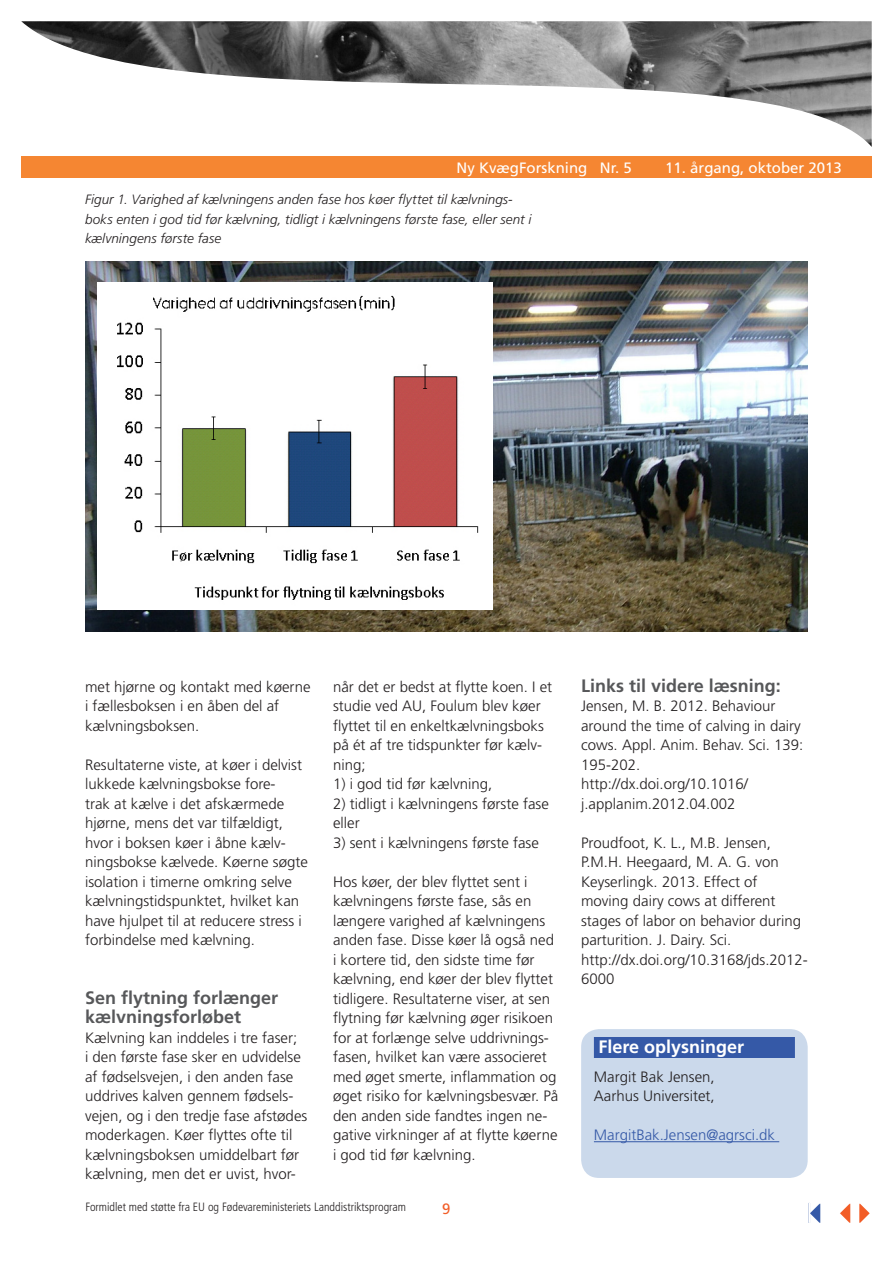
<style>
.page{position:relative;width:893px;height:1263px;background:#fff}
.page>*{position:absolute;margin:0;border:0;box-sizing:border-box;transform-origin:0 0}
.rubrik{font:700 18px/19.5px "Frutiger";color:#57585a}
.flere_oplysninger{font:700 18px "Frutiger";color:#fff}
.brod{font:300 15px/19.5px "Frutiger";color:#231f20}
.t1{font:15px "Frutiger";color:#fff}
.brod-2{font:300 15px "Frutiger";color:#3559a7}
.t2{font:15px "Frutiger";color:#f25d27}
.billed{font:italic 300 13.5px/19.5px "Frutiger";letter-spacing:.005em;color:#231f20}
.t3{font:300 condensed 12px "Frutiger";color:#231f20}
</style>
<div class="page">
<img style="left:21px;top:21px;width:851px;height:126px">
<div style="left:21px;top:157px;width:851px;height:21px;background:#f58632"></div>
<div style="left:581px;top:1029px;width:227px;height:149px;background:#cbd9eb;border-radius:18px"></div>
<div style="left:594px;top:1037px;width:201px;height:21px;background:#3559a7"></div>
<hr style="left:594px;top:1141px;width:185px;height:1px;background:#3559a7">
<img style="left:85px;top:261px;width:723px;height:370px">
<img style="left:98px;top:283px;width:395px;height:326px">
<p class="t1" style="left:456px;top:159px;width:177px">Ny KvægForskning Nr. 5</p>
<p class="t1" style="left:665px;top:159px;width:178px">11. årgang, oktober 2013</p>
<p class="billed" style="left:85px;top:190px;width:448px">Figur 1. Varighed af kælvningens anden fase hos køer flyttet til kælvnings&shy;boks enten i god tid før kælvning, tidligt i kælvningens første fase, eller sent i kælvningens første fase</p>
<p class="brod" style="left:85px;top:677px;width:227px">met hjørne og kontakt med køerne i fællesboksen i en åben del af kælvningsboksen.</p>
<p class="brod" style="left:85px;top:755px;width:224px">Resultaterne viste, at køer i delvist lukkede kælvningsbokse fore-<br>trak at kælve i det afskærmede hjørne, mens det var tilfældigt, hvor i boksen køer i åbne kælv&shy;ningsbokse kælvede. Køerne søgte isolation i timerne omkring selve kælvningstidspunktet, hvilket kan have hjulpet til at reducere stress i forbindelse med kælvning.</p>
<p class="rubrik" style="left:85px;top:987px;width:195px">Sen flytning forlænger kælvningsforløbet</p>
<p class="brod" style="left:85px;top:1028px;width:224px">Kælvning kan inddeles i tre faser;<br>i den første fase sker en udvidelse af fødselsvejen, i den anden fase uddrives kalven gennem fødsels&shy;vejen, og i den tredje fase afstødes moderkagen. Køer flyttes ofte til kælvningsboksen umiddelbart før kælvning, men det er uvist, hvor-</p>
<p class="brod" style="left:333px;top:677px;width:221px">når det er bedst at flytte koen. I et studie ved AU, Foulum blev køer flyttet til en enkeltkælvningsboks på ét af tre tidspunkter før kælv&shy;ning;</p>
<p class="brod" style="left:333px;top:774px;width:161px">1) i god tid før kælvning,</p>
<p class="brod" style="left:333px;top:794px;width:217px">2) tidligt i kælvningens første fase eller</p>
<p class="brod" style="left:333px;top:833px;width:207px">3) sent i kælvningens første fase</p>
<p class="brod" style="left:333px;top:872px;width:227px">Hos køer, der blev flyttet sent i kælvningens første fase, sås en længere varighed af kælvningens anden fase. Disse køer lå også ned i kortere tid, den sidste time før kælvning, end køer der blev flyttet tidligere. Resultaterne viser, at sen flytning før kælvning øger risikoen for at forlænge selve uddrivnings&shy;fasen, hvilket kan være associeret med øget smerte, inflammation og øget risiko for kælvningsbesvær. På den anden side fandtes ingen ne&shy;gative virkninger af at flytte køerne i god tid før kælvning.</p>
<p class="t3" style="left:86px;top:1200px;width:322px">Formidlet med støtte fra EU og Fødevareministeriets Landdistriktsprogram</p>
<p class="t2" style="left:442px;top:1200px;width:10px">9</p>
<p class="rubrik" style="left:581px;top:675px;width:201px">Links til videre læsning:</p>
<p class="brod" style="left:581px;top:696px;width:224px">Jensen, M. B. 2012. Behaviour around the time of calving in dairy cows. Appl. Anim. Behav. Sci. 139:</p>
<p class="brod" style="left:581px;top:755px;width:61px">195-202.</p>
<p class="brod" style="left:581px;top:774px;width:168px">http://dx.doi.org/10.1016/</p>
<p class="brod" style="left:581px;top:794px;width:156px">j.applanim.2012.04.002</p>
<p class="brod" style="left:581px;top:833px;width:199px">Proudfoot, K. L., M.B. Jensen,<br>P.M.H. Heegaard, M. A. G. von<br>Keyserlingk. 2013. Effect of</p>
<p class="brod" style="left:581px;top:891px;width:222px">moving dairy cows at different stages of labor on behavior during parturition. J. Dairy. Sci.</p>
<p class="brod" style="left:581px;top:950px;width:228px">http://dx.doi.org/10.3168/jds.2012-<br>6000</p>
<p class="flere_oplysninger" style="left:598px;top:1036px;width:147px">Flere oplysninger</p>
<p class="brod" style="left:594px;top:1067px;width:122px">Margit Bak Jensen,</p>
<p class="brod" style="left:594px;top:1086px;width:122px">Aarhus Universitet,</p>
<p class="brod-2" style="left:594px;top:1126px;width:183px">MargitBak.Jensen@agrsci.dk</p>
</div>
